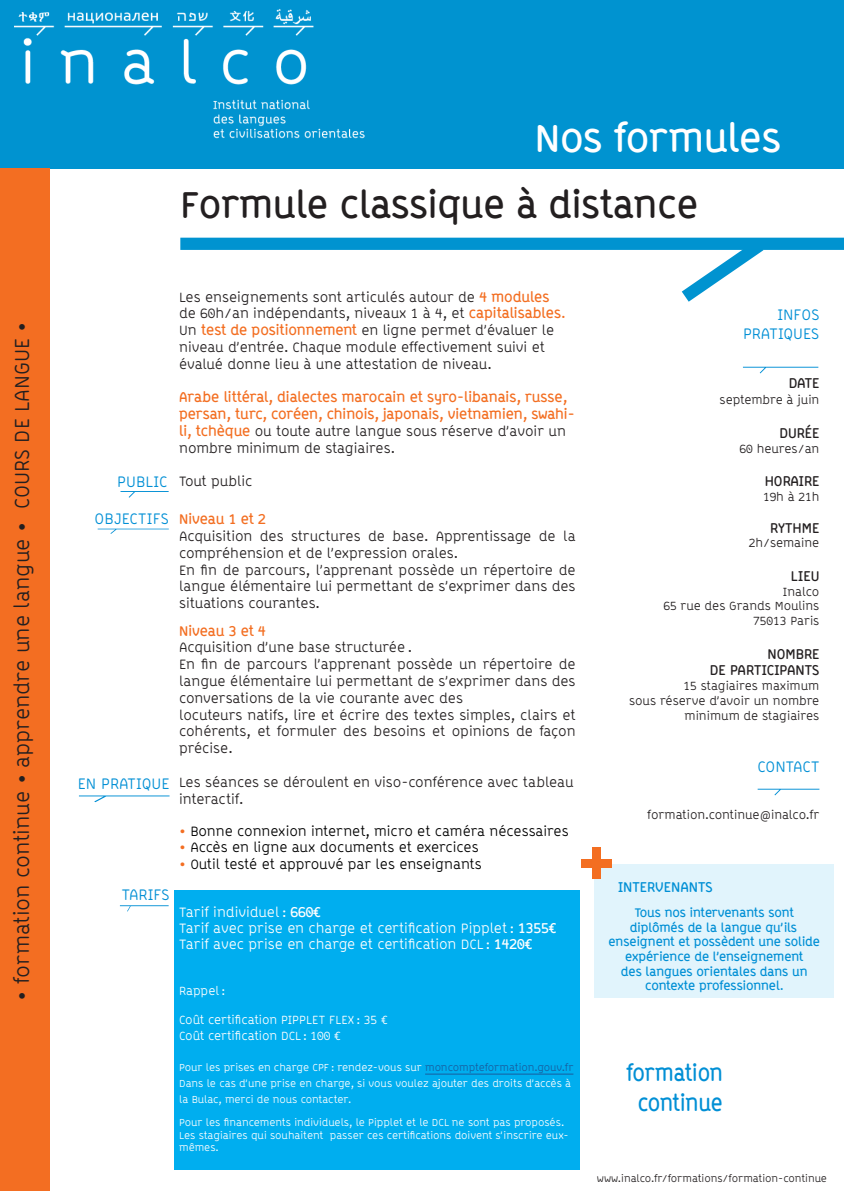
<style>
.page{position:relative;width:844px;height:1191px;background:#fff}
.page>*{position:absolute;margin:0;border:0;box-sizing:border-box;transform-origin:0 0}
.TITRAGE_DU_SÉMINAIRE{font:700 38.5px "ABB Line";color:#fff}
.TITRAGE_DU_SÉMINAIRE-2{font:700 36.75px "ABB Line";color:#231f20}
.TITRAGE_DU_SÉMINAIRE-3{font:700 22.4px "ABB Line";letter-spacing:-.01em;color:#008fd5;scale:.91 1}
.t1{font:21px "ABB Line";color:#231f20}
.GAUCHE_-_OBJECTIFS{font:15.75px "ABB Line";color:#008fd5}
.DROITE_-_CONTACT__TA{font:15.75px/18.9px "ABB Line";color:#008fd5;text-align:right}
.TEXTE_COURANT_AVEC_R{font:14px/16.8px "ABB Line";letter-spacing:-.005em;color:#231f20}
.TEXTE_COURANT_AVEC_R-2{font:700 14px/16.8px "ABB Line";color:#f36e21}
.TEXTE_COURANT_AVEC_R-3{font:14px "ABB Line";letter-spacing:-.005em;color:#000}
.TEXTE_COURANT_AVEC_R-4{font:14px "ABB Line";color:#fff}
.TEXTE_COURANT{font:700 14px/16.8px "ABB Line";color:#231f20;text-align:right}
.TEXTE_COURANT_AVEC_R-5{font:700 14px "ABB Line";color:#008fd5}
.TEXTE_COURANT-2{font:12.25px/14.7px "ABB Line";color:#231f20;text-align:right}
.TITRE_INTERVENANT{font:700 12.25px/14.7px "ABB Line";color:#008fd5;text-align:center}
.t2{font:12.25px "ABB Line";color:#fff}
.TEXTE_COURANT_AVEC_R-6{font:10.5px/12.6px "ABB Line";color:#fff}
.TEXTE_COURANT-3{font:10.5px "ABB Line";color:#231f20}
.s1{font-weight:700;color:#f36e21}
.s2{font-weight:400;color:#231f20}
.s3{color:#f36e22}
.s4{font-weight:700}
.s5{color:#175d9e}
</style>
<div class="page">
<div style="left:175px;top:890px;width:404px;height:279px;background:#00aeef"></div>
<div style="left:594px;top:864px;width:240px;height:133px;background:#e1f4fc"></div>
<hr style="left:425px;top:1073px;width:148px;height:1px;background:#175d9e">
<svg style="left:757px;top:788px;width:62px;height:7px"></svg>
<div style="left:592px;top:847px;width:9px;height:32px;background:#f36e21"></div>
<div style="left:581px;top:859px;width:31px;height:8px;background:#f36e21"></div>
<svg style="left:743px;top:367px;width:75px;height:6px"></svg>
<svg style="left:120px;top:491px;width:49px;height:7px"></svg>
<div style="left:0;top:0;width:843px;height:169px;background:#0093d0"></div>
<img style="left:14px;top:8px;width:351px;height:131px">
<div style="left:180px;top:238px;width:663px;height:12px;background:#0093d0"></div>
<svg style="left:668px;top:237px;width:108px;height:65px"></svg>
<svg style="left:98px;top:528px;width:71px;height:6px"></svg>
<div style="left:0;top:169px;width:50px;height:1022px;background:#f36e22"></div>
<svg style="left:120px;top:905px;width:49px;height:6px"></svg>
<svg style="left:79px;top:795px;width:90px;height:7px"></svg>
<p class="t1" style="left:10px;top:1000px;width:681px;rotate:-90deg">• formation continue • apprendre une langue • COURS DE LANGUE •</p>
<p class="TITRAGE_DU_SÉMINAIRE" style="left:534px;top:116px;width:248px">Nos formules</p>
<p class="TITRAGE_DU_SÉMINAIRE-2" style="left:180px;top:183px;width:519px">Formule classique à distance</p>
<p class="GAUCHE_-_OBJECTIFS" style="left:117px;top:472px;width:52px">PUBLIC</p>
<p class="GAUCHE_-_OBJECTIFS" style="left:95px;top:509px;width:76px">OBJECTIFS</p>
<p class="GAUCHE_-_OBJECTIFS" style="left:78px;top:774px;width:93px">EN PRATIQUE</p>
<p class="GAUCHE_-_OBJECTIFS" style="left:122px;top:885px;width:49px">TARIFS</p>
<p class="TEXTE_COURANT_AVEC_R" style="left:179px;top:288px;width:387px">Les enseignements sont articulés autour de <span class="s1">4 modules </span>de 60h/an indépendants, niveaux 1 à 4, et <span class="s1">capitalisables.<br></span>Un <span class="s1">test de positionnement</span> en ligne permet d’évaluer le niveau d’entrée. Chaque module effectivement suivi et évalué donne lieu à une attestation de niveau.</p>
<p class="TEXTE_COURANT_AVEC_R-2" style="left:179px;top:389px;width:397px">Arabe littéral, dialectes marocain et syro-libanais, russe, persan, turc, coréen, chinois, japonais, vietnamien, swahi&shy;li, tchèque <span class="s2">ou toute autre langue sous réserve d’avoir un nombre minimum de stagiaires.</span></p>
<p class="TEXTE_COURANT_AVEC_R" style="left:179px;top:473px;width:75px">Tout public</p>
<p class="TEXTE_COURANT_AVEC_R-2" style="left:179px;top:511px;width:88px">Niveau 1 et 2</p>
<p class="TEXTE_COURANT_AVEC_R" style="left:179px;top:528px;width:398px">Acquisition des structures de base. Apprentissage de la compréhension et de l’expression orales.</p>
<p class="TEXTE_COURANT_AVEC_R" style="left:179px;top:561px;width:398px;text-align:justify">En fin de parcours, l’apprenant possède un répertoire de langue élémentaire lui permettant de s’exprimer dans des situations courantes.</p>
<p class="TEXTE_COURANT_AVEC_R-2" style="left:179px;top:622px;width:88px">Niveau 3 et 4</p>
<p class="TEXTE_COURANT_AVEC_R" style="left:179px;top:639px;width:234px">Acquisition d’une base structurée .</p>
<p class="TEXTE_COURANT_AVEC_R" style="left:179px;top:656px;width:398px;text-align:justify">En fin de parcours l’apprenant possède un répertoire de langue élémentaire lui permettant de s’exprimer dans des conversations de la vie courante avec des</p>
<p class="TEXTE_COURANT_AVEC_R" style="left:179px;top:706px;width:398px;text-align:justify">locuteurs natifs, lire et écrire des textes simples, clairs et cohérents, et formuler des besoins et opinions de façon précise.</p>
<p class="TEXTE_COURANT_AVEC_R" style="left:179px;top:773px;width:396px">Les séances se déroulent en viso-conférence avec tableau interactif.</p>
<p class="TEXTE_COURANT_AVEC_R-3" style="left:179px;top:823px;width:391px"><span class="s3">•</span> Bonne connexion internet, micro et caméra nécessaires</p>
<p class="TEXTE_COURANT_AVEC_R-3" style="left:179px;top:839px;width:301px"><span class="s3">•</span> Accès en ligne aux documents et exercices</p>
<p class="TEXTE_COURANT_AVEC_R-3" style="left:179px;top:856px;width:304px"><span class="s3">•</span> Outil testé et approuvé par les enseignants</p>
<p class="TEXTE_COURANT_AVEC_R-4" style="left:179px;top:904px;width:143px">Tarif individuel : <span class="s4">660€</span></p>
<p class="TEXTE_COURANT_AVEC_R-4" style="left:179px;top:920px;width:378px">Tarif avec prise en charge et certification Pipplet : <span class="s4">1355€</span></p>
<p class="TEXTE_COURANT_AVEC_R-4" style="left:179px;top:935px;width:355px">Tarif avec prise en charge et certification DCL : <span class="s4">1420€</span></p>
<p class="t2" style="left:179px;top:983px;width:47px">Rappel :</p>
<p class="t2" style="left:179px;top:1013px;width:210px">Coût certification PIPPLET FLEX : 35 €</p>
<p class="t2" style="left:179px;top:1028px;width:163px">Coût certification DCL : 100 €</p>
<p class="TEXTE_COURANT_AVEC_R-6" style="left:179px;top:1061px;width:395px">Pour les prises en charge CPF : rendez-vous sur <span class="s5">moncompteformation.gouv.fr</span></p>
<p class="TEXTE_COURANT_AVEC_R-6" style="left:179px;top:1075px;width:393px;line-height:15.8px">Dans le cas d’une prise en charge, si vous voulez ajouter des droits d’accès à la Bulac, merci de nous contacter.</p>
<p class="TEXTE_COURANT_AVEC_R-6" style="left:179px;top:1116px;width:391px">Pour les financements individuels, le Pipplet et le DCL ne sont pas proposés.<br>Les stagiaires qui souhaitent passer ces certifications doivent s’inscrire eux&shy;mêmes.</p>
<p class="DROITE_-_CONTACT__TA" style="left:742px;top:305px;width:78px">INFOS<br>PRATIQUES</p>
<p class="TEXTE_COURANT" style="left:788px;top:374px;width:32px">DATE</p>
<p class="TEXTE_COURANT-2" style="left:719px;top:393px;width:101px">septembre à juin</p>
<p class="TEXTE_COURANT" style="left:779px;top:425px;width:41px">DURÉE</p>
<p class="TEXTE_COURANT-2" style="left:739px;top:441px;width:81px">60 heures/an</p>
<p class="TEXTE_COURANT" style="left:764px;top:473px;width:56px">HORAIRE</p>
<p class="TEXTE_COURANT-2" style="left:762px;top:489px;width:58px">19h à 21h</p>
<p class="TEXTE_COURANT" style="left:770px;top:519px;width:51px">RYTHME</p>
<p class="TEXTE_COURANT-2" style="left:748px;top:536px;width:72px">2h/semaine</p>
<p class="TEXTE_COURANT" style="left:790px;top:567px;width:30px">LIEU</p>
<p class="TEXTE_COURANT-2" style="left:782px;top:584px;width:38px">Inalco</p>
<p class="TEXTE_COURANT-2" style="left:663px;top:599px;width:157px">65 rue des Grands Moulins</p>
<p class="TEXTE_COURANT-2" style="left:753px;top:613px;width:68px">75013 Paris</p>
<p class="TEXTE_COURANT" style="left:709px;top:645px;width:111px">NOMBRE<br>DE PARTICIPANTS</p>
<p class="TEXTE_COURANT-2" style="left:683px;top:678px;width:137px">15 stagiaires maximum</p>
<p class="TEXTE_COURANT-2" style="left:629px;top:693px;width:192px">sous réserve d’avoir un nombre minimum de stagiaires</p>
<p class="DROITE_-_CONTACT__TA" style="left:757px;top:757px;width:63px">CONTACT</p>
<p class="TEXTE_COURANT-2" style="left:647px;top:807px;width:173px">formation.continue@inalco.fr</p>
<p class="TEXTE_COURANT_AVEC_R-5" style="left:618px;top:878px;width:96px">INTERVENANTS</p>
<p class="TITRE_INTERVENANT" style="left:608px;top:905px;width:213px">Tous nos intervenants sont diplômés de la langue qu’ils enseignent et possèdent une solide expérience de l’enseignement<br>des langues orientales dans un contexte professionnel.</p>
<p class="TITRAGE_DU_SÉMINAIRE-3" style="left:626px;top:1059px;width:107px">formation</p>
<p class="TITRAGE_DU_SÉMINAIRE-3" style="left:637px;top:1089px;width:95px">continue</p>
<p class="TEXTE_COURANT-3" style="left:596px;top:1171px;width:231px">www.inalco.fr/formations/formation-continue</p>
</div>
